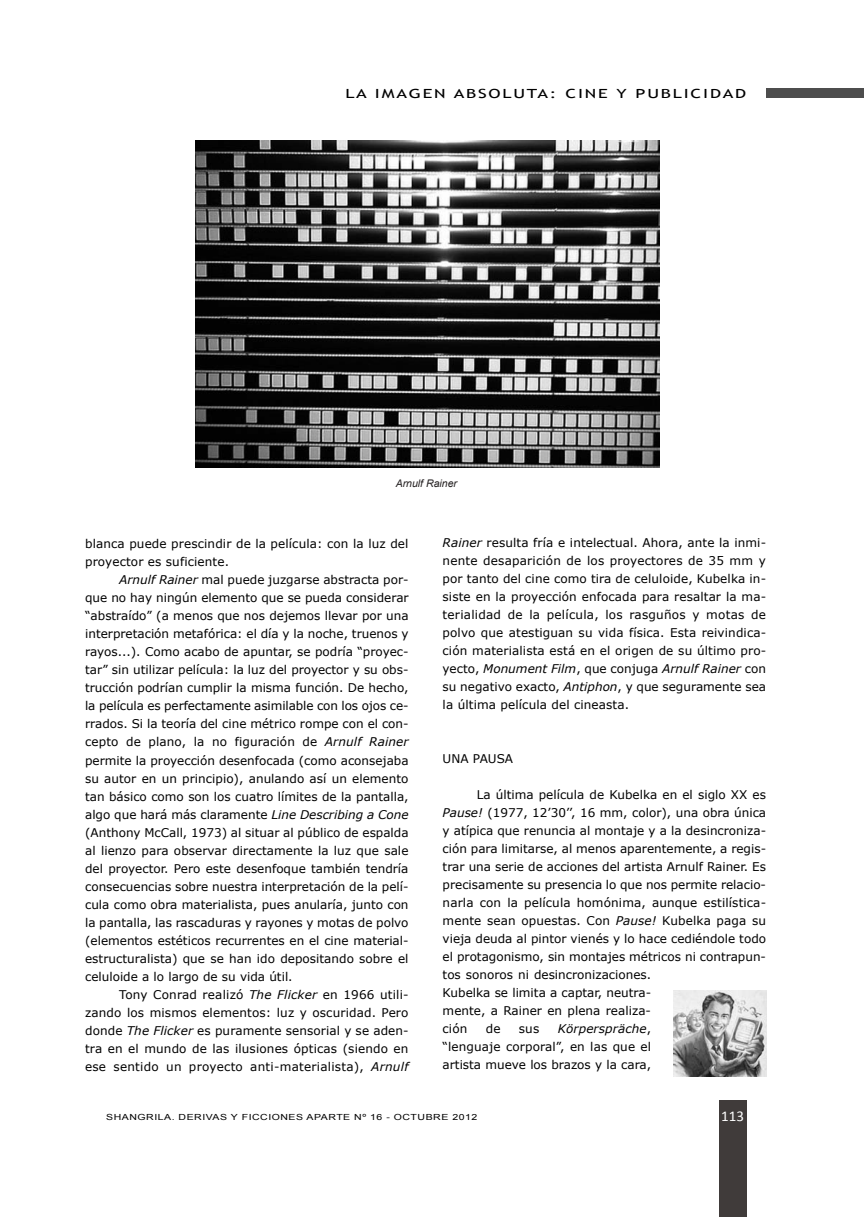
<style>
.page{position:relative;width:864px;height:1217px;background:#fff}
.page>*{position:absolute;margin:0;border:0;box-sizing:border-box;transform-origin:0 0}
.t1{font:15px "Calibri";color:#fff}
.t2{font:12.6px "Trebuchet MS";letter-spacing:.1em;color:#000;scale:1.43 1}
.t3{font:12px/18px "Verdana";color:#000;text-align:justify}
.t4{font:italic 10.5px "Arial";color:#231f20}
.t5{font:8.4px "Arial";letter-spacing:.05em;color:#000;scale:1.25 1}
.s1{font-style:italic}
</style>
<div class="page">
<div style="left:765px;top:89px;width:98px;height:9px;background:#4d4d4d"></div>
<div style="left:718px;top:1100px;width:28px;height:116px;background:#403b3a"></div>
<img style="left:196px;top:140px;width:463px;height:327px">
<img style="left:673px;top:990px;width:92px;height:85px">
<p class="t2" style="left:345px;top:86px;width:282px">LA IMAGEN ABSOLUTA: CINE Y PUBLICIDAD</p>
<p class="t4" style="left:395px;top:477px;width:63px">Arnulf Rainer</p>
<p class="t3" style="left:85px;top:534px;width:325px">blanca puede prescindir de la película: con la luz del proyector es suficiente.</p>
<p class="t3" style="left:85px;top:570px;width:325px;text-indent:34px"><span class="s1">Arnulf Rainer</span> mal puede juzgarse abstracta por&shy;que no hay ningún elemento que se pueda considerar “abstraído” (a menos que nos dejemos llevar por una interpretación metafórica: el día y la noche, truenos y rayos...). como acabo de apuntar, se podría “proyec&shy;tar” sin utilizar película: la luz del proyector y su obs&shy;trucción podrían cumplir la misma función. De hecho, la película es perfectamente asimilable con los ojos ce&shy;rrados. Si la teoría del cine métrico rompe con el con&shy;cepto de plano, la no figuración de <span class="s1">Arnulf Rainer </span>permite la proyección desenfocada (como aconsejaba su autor en un principio), anulando así un elemento tan básico como son los cuatro límites de la pantalla, algo que hará más claramente <span class="s1">Line Describing a Cone </span>(anthony Mccall, 1973) al situar al público de espalda al lienzo para observar directamente la luz que sale del proyector. Pero este desenfoque también tendría consecuencias sobre nuestra interpretación de la pelí&shy;cula como obra materialista, pues anularía, junto con la pantalla, las rascaduras y rayones y motas de polvo (elementos estéticos recurrentes en el cine material&shy;estructuralista) que se han ido depositando sobre el celuloide a lo largo de su vida útil.</p>
<p class="t3" style="left:85px;top:984px;width:325px;text-indent:34px">Tony conrad realizó <span class="s1">The Flicker</span> en 1966 utili&shy;zando los mismos elementos: luz y oscuridad. Pero donde <span class="s1">The Flicker</span> es puramente sensorial y se aden&shy;tra en el mundo de las ilusiones ópticas (siendo en ese sentido un proyecto anti-materialista), <span class="s1">Arnulf</span></p>
<p class="t3" style="left:442px;top:532px;width:325px"><span class="s1">Rainer</span> resulta fría e intelectual. ahora, ante la inmi&shy;nente desaparición de los proyectores de 35 mm y por tanto del cine como tira de celuloide, Kubelka in&shy;siste en la proyección enfocada para resaltar la ma&shy;terialidad de la película, los rasguños y motas de polvo que atestiguan su vida física. Esta reivindica&shy;ción materialista está en el origen de su último pro&shy;yecto, <span class="s1">Monument Film</span>, que conjuga <span class="s1">Arnulf Rainer</span> con su negativo exacto, <span class="s1">Antiphon</span>, y que seguramente sea la última película del cineasta.</p>
<p class="t3" style="left:442px;top:748px;width:72px">una PauSa</p>
<p class="t3" style="left:442px;top:784px;width:325px;text-align:left;text-indent:34px">La última película de Kubelka en el siglo XX es <span class="s1">Pause!</span> (1977, 12’30’’, 16 mm, color), una obra única y atípica que renuncia al montaje y a la desincroniza&shy;ción para limitarse, al menos aparentemente, a regis&shy;trar una serie de acciones del artista arnulf rainer. Es precisamente su presencia lo que nos permite relacio&shy;narla con la película homónima, aunque estilística&shy;mente sean opuestas. con <span class="s1">Pause!</span> Kubelka paga su vieja deuda al pintor vienés y lo hace cediéndole todo el protagonismo, sin montajes métricos ni contrapun&shy;tos sonoros ni desincronizaciones.<br>Kubelka se limita a captar, neutra-<br>mente, a rainer en plena realiza-<br>ción</p>
<p class="t3" style="left:442px;top:1018px;width:210px;text-indent:115px"><span class="s1">Körperspräche</span>, “lenguaje corporal”, en las que el artista mueve los brazos y la cara,</p>
<p class="t3" style="left:485px;top:1018px;width:16px">de</p>
<p class="t3" style="left:518px;top:1018px;width:22px">sus</p>
<p class="t5" style="left:106px;top:1112px;width:298px">SHANGRILA. DERIVAS Y FICCIONES APARTE Nº 16 - OCTUBRE 2012</p>
<p class="t1" style="left:721px;top:1106px;width:24px">113</p>
</div>
